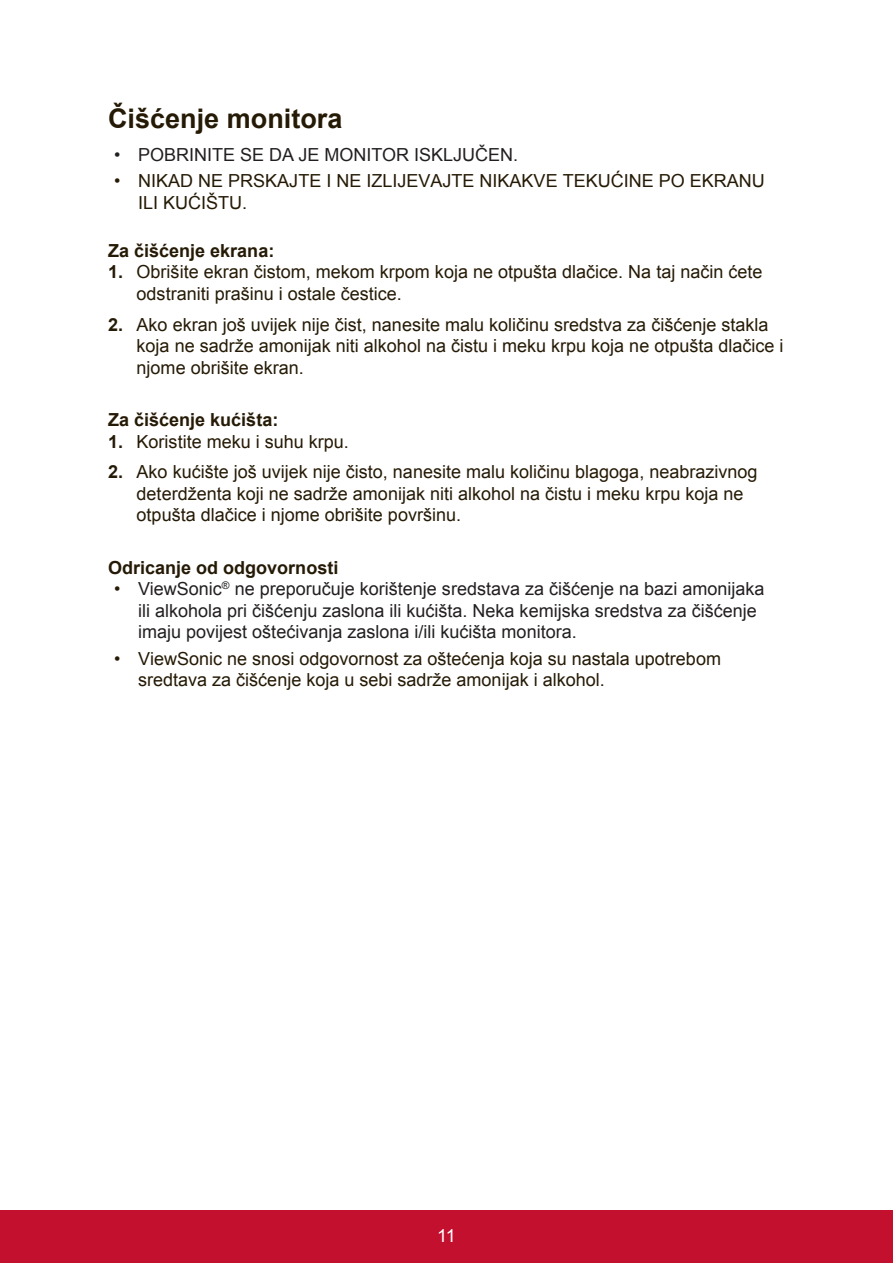
<style>
.page{position:relative;width:893px;height:1263px;background:#fff}
.page>*{position:absolute;margin:0;border:0;box-sizing:border-box;transform-origin:0 0}
.t1{font:700 27px "Arial";color:#251a05}
.t2{font:18px/21.6px "Arial";color:#251a05}
.t3{font:18px/21.6px "Arial";color:#231f20}
.t4{font:700 18px "Arial";color:#251a05}
.t5{font:18px "Arial";color:#fff}
.s1{font-weight:700}
.s2{color:#251a05}
</style>
<div class="page">
<div style="left:0;top:1210px;width:892px;height:53px;background:#c3102f"></div>
<h1 class="t1" style="left:108px;top:100px;width:236px">Čišćenje monitora</h1>
<p class="t3" style="left:114px;top:144px;width:405px">• POBRINITE SE DA JE MONITOR ISKLJUČEN.</p>
<p class="t2" style="left:138px;top:170px;width:628px;text-indent:-24px">• NIKAD NE PRSKAJTE I NE IZLIJEVAJTE NIKAKVE TEKUĆINE PO EKRANU<br>ILI KUĆIŠTU.</p>
<p class="t4" style="left:108px;top:238px;width:168px">Za čišćenje ekrana:</p>
<p class="t2" style="left:136px;top:261px;width:627px;text-indent:-28px"><span class="s1">1.</span> Obrišite ekran čistom, mekom krpom koja ne otpušta dlačice. Na taj način ćete odstraniti prašinu i ostale čestice.</p>
<p class="t2" style="left:136px;top:314px;width:648px;text-indent:-28px"><span class="s1">2.</span> Ako ekran još uvijek nije čist, nanesite malu količinu sredstva za čišćenje stakla koja ne sadrže amonijak niti alkohol na čistu i meku krpu koja ne otpušta dlačice i njome obrišite ekran.</p>
<p class="t4" style="left:108px;top:408px;width:172px">Za čišćenje kućišta:</p>
<p class="t2" style="left:108px;top:431px;width:242px"><span class="s1">1.</span> Koristite meku i suhu krpu.</p>
<p class="t2" style="left:136px;top:461px;width:622px;text-indent:-28px"><span class="s1">2.</span> Ako kućište još uvijek nije čisto, nanesite malu količinu blagoga, neabrazivnog deterdženta koji ne sadrže amonijak niti alkohol na čistu i meku krpu koja ne otpušta dlačice i njome obrišite površinu.</p>
<p class="t4" style="left:108px;top:555px;width:232px">Odricanje od odgovornosti</p>
<p class="t3" style="left:138px;top:578px;width:627px;text-indent:-24px"><span class="s2">•</span> ViewSonic<sup>®</sup> ne preporučuje korištenje sredstava za čišćenje na bazi amonijaka ili alkohola pri čišćenju zaslona ili kućišta. Neka kemijska sredstva za čišćenje imaju povijest oštećivanja zaslona i/ili kućišta monitora.</p>
<p class="t2" style="left:138px;top:647px;width:584px;text-indent:-24px">• ViewSonic ne snosi odgovornost za oštećenja koja su nastala upotrebom sredtava za čišćenje koja u sebi sadrže amonijak i alkohol.</p>
<p class="t5" style="left:437px;top:1223px;width:20px">11</p>
</div>
